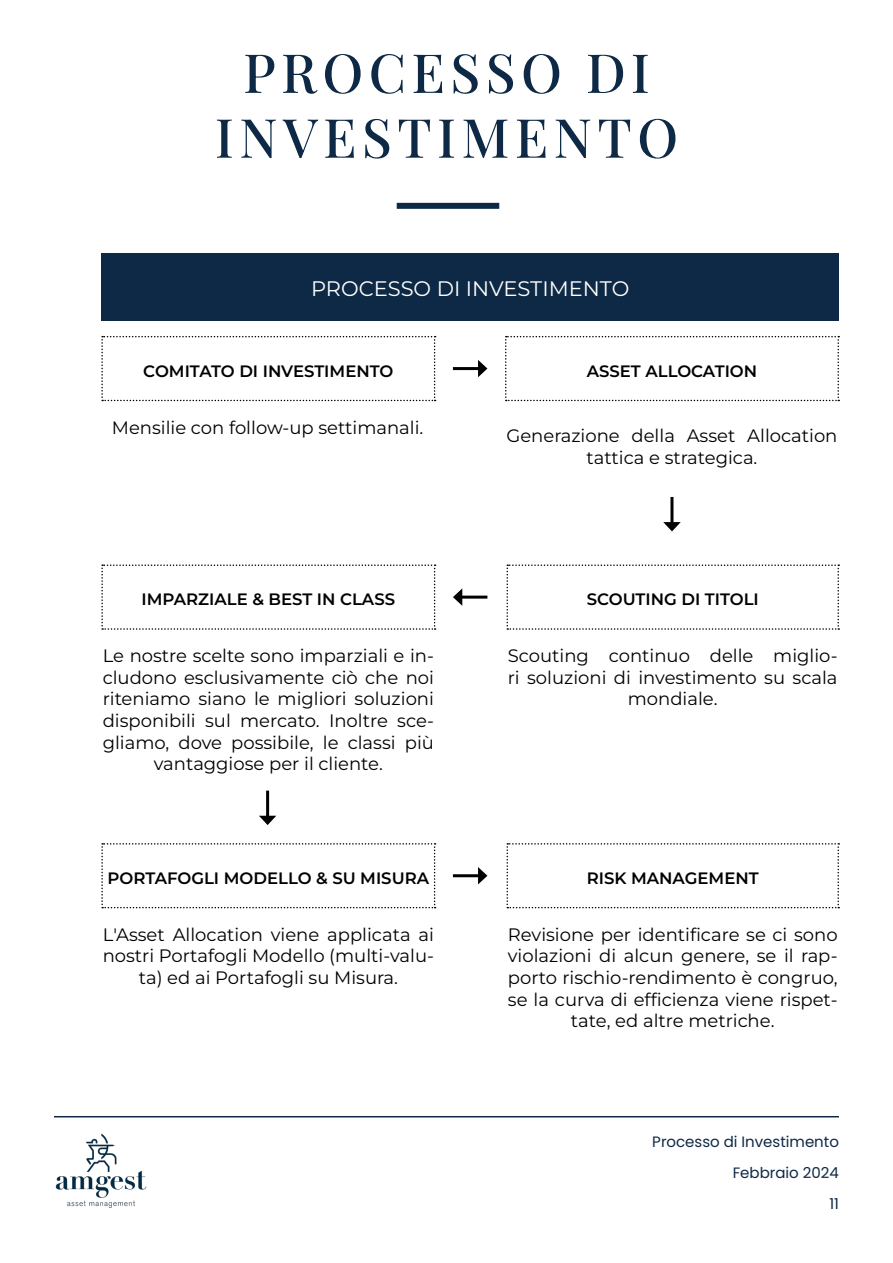
<style>
.page{position:relative;width:893px;height:1263px;background:#fff}
.page>*{position:absolute;margin:0;border:0;box-sizing:border-box;transform-origin:0 0}
.t1{font:500 54px "Playfair Display";letter-spacing:.1em;color:#0e2945}
.t2{font:21px "Montserrat";color:#fff}
.t3{font:18px/21.6px "Montserrat";color:#000;text-align:center}
.t4{font:600 16.5px "Montserrat";color:#000}
.t5{font:15px "Poppins";color:#0e2945}
</style>
<div class="page">
<img style="left:55px;top:1133px;width:92px;height:75px">
<hr style="left:54px;top:1116px;width:785px;height:1px;background:#0e2945">
<div style="left:397px;top:203px;width:102px;height:6px;background:#0e2945"></div>
<div style="left:101px;top:254px;width:738px;height:67px;background:#0e2945"></div>
<svg style="left:101px;top:336px;width:335px;height:65px"></svg>
<svg style="left:505px;top:336px;width:334px;height:65px"></svg>
<svg style="left:506px;top:564px;width:333px;height:66px"></svg>
<svg style="left:506px;top:843px;width:333px;height:65px"></svg>
<svg style="left:101px;top:564px;width:335px;height:66px"></svg>
<svg style="left:101px;top:843px;width:335px;height:65px"></svg>
<hr style="left:453px;top:367px;width:28px;height:3px;background:#000">
<svg style="left:478px;top:360px;width:9px;height:17px"></svg>
<hr style="left:453px;top:874px;width:28px;height:3px;background:#000">
<svg style="left:478px;top:867px;width:9px;height:17px"></svg>
<hr style="left:670px;top:497px;width:3px;height:28px;background:#000">
<svg style="left:663px;top:522px;width:18px;height:9px"></svg>
<hr style="left:460px;top:596px;width:27px;height:3px;background:#000">
<svg style="left:453px;top:588px;width:9px;height:18px"></svg>
<hr style="left:266px;top:791px;width:3px;height:27px;background:#000">
<svg style="left:259px;top:816px;width:17px;height:9px"></svg>
<p class="t1" style="left:243px;top:30px;width:408px">PROCESSO DI</p>
<p class="t1" style="left:215px;top:95px;width:465px">INVESTIMENTO</p>
<p class="t2" style="left:311px;top:275px;width:320px">PROCESSO DI INVESTIMENTO</p>
<p class="t4" style="left:143px;top:360px;width:252px">COMITATO DI INVESTIMENTO</p>
<p class="t4" style="left:587px;top:360px;width:172px">ASSET ALLOCATION</p>
<p class="t3" style="left:112px;top:416px;width:313px">Mensilie con follow-up settimanali.</p>
<p class="t3" style="left:506px;top:425px;width:332px">Generazione della Asset Allocation tattica e strategica.</p>
<p class="t4" style="left:142px;top:588px;width:255px">IMPARZIALE &amp; BEST IN CLASS</p>
<p class="t4" style="left:587px;top:588px;width:174px">SCOUTING DI TITOLI</p>
<p class="t3" style="left:103px;top:644px;width:333px">Le nostre scelte sono imparziali e in&shy;cludono esclusivamente ciò che noi riteniamo siano le migliori soluzioni disponibili sul mercato. Inoltre sce&shy;gliamo, dove possibile, le classi più vantaggiose per il cliente.</p>
<p class="t3" style="left:508px;top:644px;width:331px">Scouting continuo delle miglio&shy;ri soluzioni di investimento su scala mondiale.</p>
<p class="t4" style="left:108px;top:867px;width:323px">PORTAFOGLI MODELLO &amp; SU MISURA</p>
<p class="t4" style="left:587px;top:867px;width:173px">RISK MANAGEMENT</p>
<p class="t3" style="left:103px;top:923px;width:333px">L'Asset Allocation viene applicata ai nostri Portafogli Modello (multi-valu&shy;ta) ed ai Portafogli su Misura.</p>
<p class="t3" style="left:508px;top:923px;width:331px">Revisione per identificare se ci sono violazioni di alcun genere, se il rap&shy;porto rischio-rendimento è congruo, se la curva di efficienza viene rispet&shy;tate, ed altre metriche.</p>
<p class="t5" style="left:652px;top:1133px;width:188px">Processo di Investimento</p>
<p class="t5" style="left:733px;top:1164px;width:108px">Febbraio 2024</p>
<p class="t5" style="left:829px;top:1195px;width:11px">11</p>
</div>
